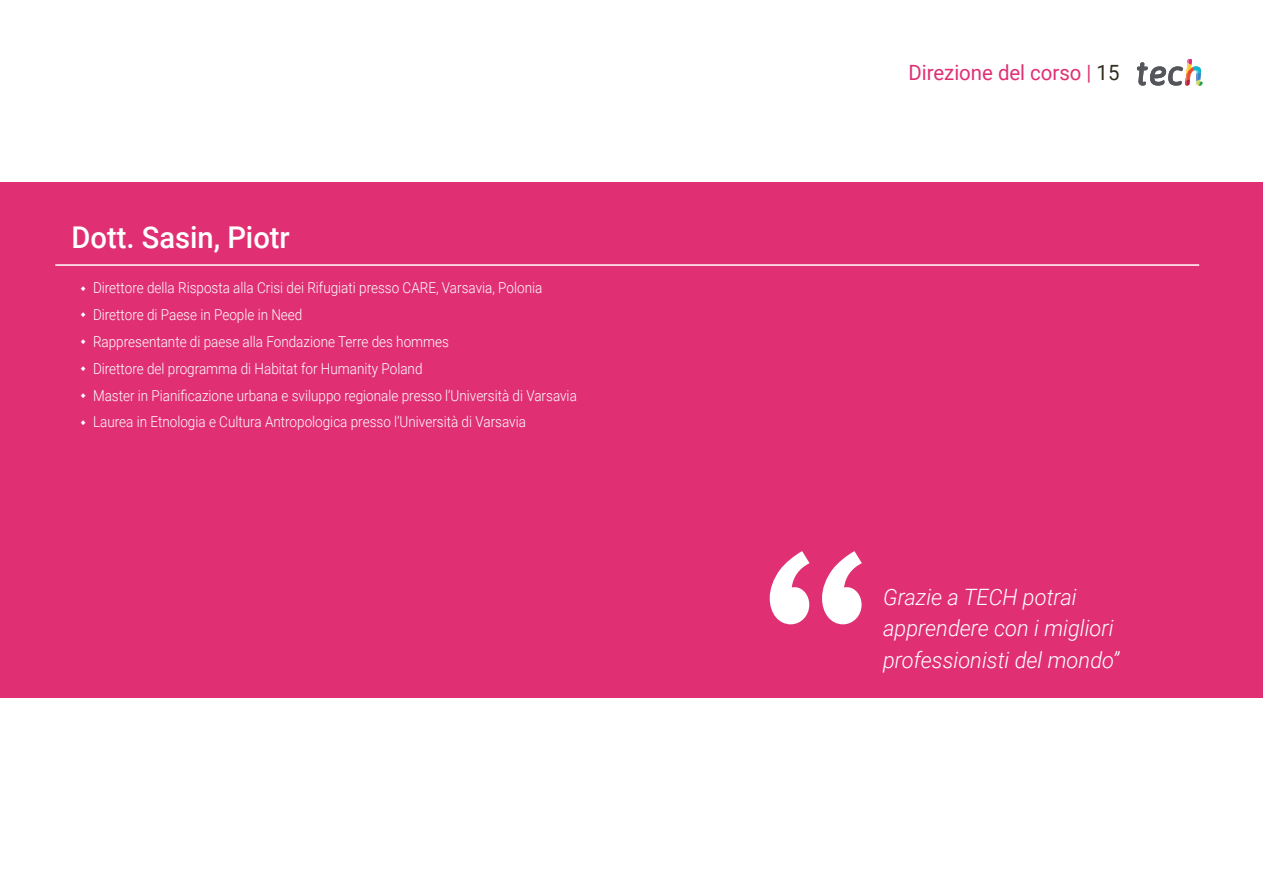
<style>
.page{position:relative;width:1263px;height:893px;background:#fff}
.page>*{position:absolute;margin:0;border:0;box-sizing:border-box;transform-origin:0 0}
.t1{font:500 30px "Roboto";color:#fff}
.t2{font:italic 300 22.5px/31.5px "Roboto";color:#fff}
.t3{font:21px "Roboto";color:#e03073}
.t4{font:300 15px/26.7px "Roboto";color:#fff;scale:.9 1}
.s1{color:#312e20}
</style>
<div class="page">
<div style="left:0;top:182px;width:1263px;height:516px;background:#e03073"></div>
<hr style="left:55px;top:264px;width:1144px;height:2px;background:#fff">
<svg style="left:1137px;top:59px;width:65px;height:27px"></svg>
<svg style="left:770px;top:551px;width:92px;height:73px"></svg>
<h1 class="t1" style="left:71px;top:216px;width:220px">Dott. Sasin, Piotr</h1>
<p class="t4" style="left:93px;top:274px;width:539px">Direttore della Risposta alla Crisi dei Rifugiati presso CARE, Varsavia, Polonia Direttore di Paese in People in Need<br>Rappresentante di paese alla Fondazione Terre des hommes<br>Direttore del programma di Habitat for Humanity Poland<br>Master in Pianificazione urbana e sviluppo regionale presso l’Università di Varsavia Laurea in Etnologia e Cultura Antropologica presso l’Università di Varsavia</p>
<h3 class="t3" style="left:908px;top:57px;width:213px">Direzione del corso | <span class="s1">15</span></h3>
<h2 class="t2" style="left:883px;top:580px;width:238px">Grazie a TECH potrai apprendere con i migliori professionisti del mondo”</h2>
</div>
